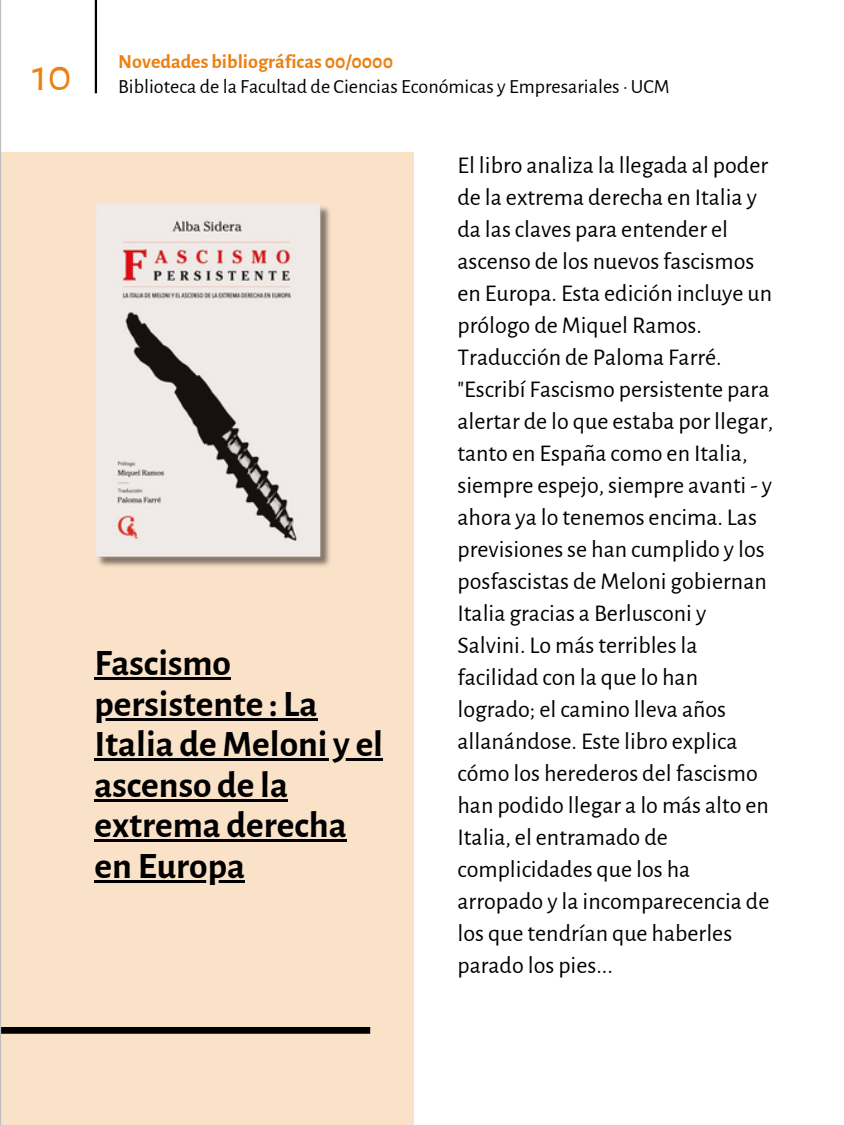
<style>
.page{position:relative;width:844px;height:1125px;background:#fff}
.page>*{position:absolute;margin:0;border:0;box-sizing:border-box;transform-origin:0 0}
.t1{font:45px "Alegreya Sans";color:#eb8113}
.t2{font:700 37.5px/40.5px "Alegreya Sans";color:#000}
.t3{font:24px/32.1px "Alegreya Sans";color:#000}
.t4{font:20.1px "Alegreya Sans";color:#000}
.t5{font:700 20.1px "Alegreya Sans";color:#eb8113}
</style>
<div class="page">
<div style="left:0;top:153px;width:413px;height:972px;background:#fae2c9"></div>
<div style="left:0;top:1027px;width:370px;height:7px;background:#000"></div>
<hr style="left:95px;top:0;width:2px;height:93px;background:#000">
<hr style="left:0;top:0;width:1px;height:1125px;background:#bcbdbe">
<img style="left:95px;top:203px;width:235px;height:364px">
<hr style="left:95px;top:677px;width:136px;height:3px;background:#000">
<hr style="left:95px;top:718px;width:222px;height:2px;background:#000">
<hr style="left:95px;top:758px;width:288px;height:3px;background:#000">
<hr style="left:95px;top:799px;width:193px;height:2px;background:#000">
<hr style="left:95px;top:839px;width:252px;height:3px;background:#000">
<hr style="left:95px;top:880px;width:150px;height:2px;background:#000">
<p class="t1" style="left:32px;top:54px;width:41px">10</p>
<p class="t5" style="left:118px;top:52px;width:276px">Novedades bibliográficas 00/0000</p>
<p class="t4" style="left:118px;top:77px;width:553px">Biblioteca de la Facultad de Ciencias Económicas y Empresariales · UCM</p>
<p class="t2" style="left:95px;top:644px;width:290px">Fascismo persistente : La<br>Italia deMeloni y el ascenso de la extrema derecha en Europa</p>
<p class="t3" style="left:457px;top:150px;width:317px">El libro analiza la llegada al poder de la extrema derecha en Italia y da las claves para entender el ascenso de los nuevos fascismos en Europa. Esta edición incluye un prólogo de Miquel Ramos.<br>Traducción de Paloma Farré. "Escribí Fascismo persistente para alertar de lo que estaba por llegar, tanto en España como en Italia, siempre espejo, siempre avanti - y ahora ya lo tenemos encima. Las previsiones se han cumplido y los posfascistas de Meloni gobiernan<br>Italia gracias a Berlusconi y<br>Salvini. Lo más terribles la facilidad con la que lo han logrado; el camino lleva años allanándose. Este libro explica cómo los herederos del fascismo han podido llegar a lo más alto en<br>Italia, el entramado de complicidades que los ha arropado y la incomparecencia de los que tendrían que haberles parado los pies...</p>
</div>
